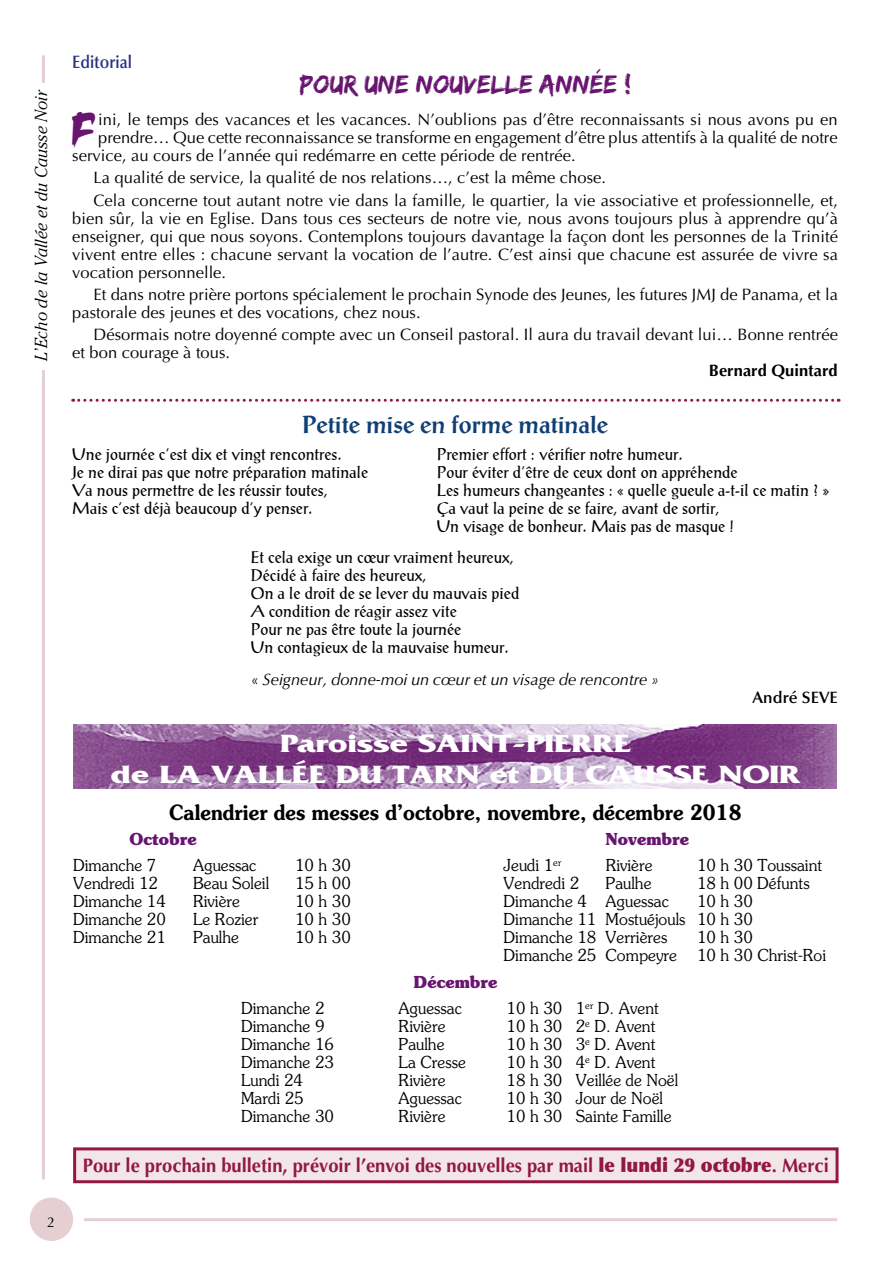
<style>
.page{position:relative;width:893px;height:1263px;background:#fff}
.page>*{position:absolute;margin:0;border:0;box-sizing:border-box;transform-origin:0 0}
.remerciement{font:39.3px "Acapulco";color:#67156f}
.remerciement-2{font:27px "Edo SZ";letter-spacing:.005em;color:#67156f}
.t1{font:700 26.25px/31.5px "Friz Quadrata Std";letter-spacing:-.01em;color:#fff;text-align:center;scale:1.33 1}
.remerciement-3{font:700 24px "Post Antiqua";letter-spacing:.005em;color:#103f75}
.Texte_paroisse_inté{font:600 21px "Souvenir Std";letter-spacing:.005em;color:#000;scale:.9 1}
.t2{font:700 19.5px "Optima LT Std";color:#921743;scale:.94 1}
.remerciement-4{font:600 18px "Optima LT Std";letter-spacing:.005em;color:#2b2f81;scale:.9 1}
.t3{font:italic 300 17.25px "Cheltenham Std";color:#000}
.remerciement-5{font:16.5px/18px "Optima LT Std";letter-spacing:.005em;color:#000}
.remerciement-6{font:16.5px/18px "Post Antiqua";letter-spacing:.005em;color:#000}
.Texte_paroisse_inté-2{font:300 16.5px "Souvenir Std";letter-spacing:.005em;color:#000;scale:.95 1}
.remerciement-7{font:italic 16.5px "Optima LT Std";letter-spacing:-.005em;color:#000}
.Texte_paroisse_inté-3{font:700 16.5px "Souvenir Std";letter-spacing:.005em;color:#67156f;scale:.95 1}
.remerciement-8{font:700 16.5px "Optima LT Std";letter-spacing:.005em;color:#000}
.remerciement-9{font:600 16.5px "Optima LT Std";letter-spacing:.005em;color:#000}
.t4{font:14.25px "Optima";color:#000}
.s1{font-style:normal}
.s2{font-weight:900}
</style>
<div class="page">
<div style="left:30px;top:1197px;width:43px;height:44px;background:#e6cfd3;border-radius:50%"></div>
<hr style="left:42px;top:55px;width:3px;height:1124px;background:#e6cfd3">
<hr style="left:84px;top:1218px;width:753px;height:3px;background:#e6cfd3">
<div style="left:34px;top:83px;width:26px;height:286px;background:#fff"></div>
<svg style="left:73px;top:399px;width:766px;height:3px"></svg>
<img style="left:73px;top:725px;width:763px;height:63px">
<div style="left:75px;top:1149px;width:762px;height:33px;background:#f2e6e9"></div>
<div style="left:73px;top:1147px;width:765px;height:36px;border:3px solid #921743"></div>
<p class="t3" style="left:32px;top:361px;width:273px;rotate:-90deg">L’Echo de la Vallée et du Causse Noir</p>
<p class="t4" style="left:47px;top:1213px;width:9px">2</p>
<p class="remerciement-4" style="left:72px;top:52px;width:68px">Editorial</p>
<p class="remerciement-2" style="left:300px;top:69px;width:333px">Pour une nouvelle année !</p>
<p class="remerciement" style="left:71px;top:103px;width:27px">F</p>
<p class="remerciement-5" style="left:98px;top:111px;width:741px">ini, le temps des vacances et les vacances. N’oublions pas d’être reconnaissants si nous avons pu en</p>
<p class="remerciement-5" style="left:98px;top:129px;width:741px">prendre… Que cette reconnaissance se transforme en engagement d’être plus attentifs à la qualité de notre</p>
<p class="remerciement-5" style="left:72px;top:147px;width:505px">service, au cours de l’année qui redémarre en cette période de rentrée.</p>
<p class="remerciement-5" style="left:94px;top:169px;width:514px">La qualité de service, la qualité de nos relations…, c’est la même chose.</p>
<p class="remerciement-5" style="left:72px;top:191px;width:767px;text-align:justify;text-indent:21px">Cela concerne tout autant notre vie dans la famille, le quartier, la vie associative et professionnelle, et, bien sûr, la vie en Eglise. Dans tous ces secteurs de notre vie, nous avons toujours plus à apprendre qu’à enseigner, qui que nous soyons. Contemplons toujours davantage la façon dont les personnes de la Trinité vivent entre elles : chacune servant la vocation de l’autre. C’est ainsi que chacune est assurée de vivre sa vocation personnelle.</p>
<p class="remerciement-5" style="left:72px;top:285px;width:767px;text-indent:21px">Et dans notre prière portons spécialement le prochain Synode des Jeunes, les futures JMJ de Panama, et la pastorale des jeunes et des vocations, chez nous.</p>
<p class="remerciement-5" style="left:72px;top:326px;width:767px;text-indent:21px">Désormais notre doyenné compte avec un Conseil pastoral. Il aura du travail devant lui… Bonne rentrée et bon courage à tous.</p>
<p class="remerciement-8" style="left:709px;top:361px;width:130px">Bernard Quintard</p>
<p class="remerciement-3" style="left:302px;top:411px;width:307px">Petite mise en forme matinale</p>
<p class="remerciement-6" style="left:72px;top:445px;width:271px">Une journée c’est dix et vingt rencontres.</p>
<p class="remerciement-6" style="left:437px;top:445px;width:247px">Premier effort : vérifier notre humeur.</p>
<p class="remerciement-6" style="left:72px;top:463px;width:297px">Je ne dirai pas que notre préparation matinale</p>
<p class="remerciement-6" style="left:437px;top:463px;width:302px">Pour éviter d’être de ceux dont on appréhende</p>
<p class="remerciement-6" style="left:72px;top:481px;width:257px">Va nous permettre de les réussir toutes,</p>
<p class="remerciement-6" style="left:437px;top:481px;width:394px">Les humeurs changeantes : « quelle gueule a-t-il ce matin ? »</p>
<p class="remerciement-6" style="left:72px;top:499px;width:242px">Mais c’est déjà beaucoup d’y penser.</p>
<p class="remerciement-6" style="left:437px;top:499px;width:284px">Ça vaut la peine de se faire, avant de sortir,</p>
<p class="remerciement-6" style="left:437px;top:517px;width:299px">Un visage de bonheur. Mais pas de masque !</p>
<p class="remerciement-6" style="left:251px;top:549px;width:265px">Et cela exige un cœur vraiment heureux,<br>Décidé à faire des heureux,</p>
<p class="remerciement-6" style="left:251px;top:585px;width:270px">On a le droit de se lever du mauvais pied<br>A condition de réagir assez vite</p>
<p class="remerciement-6" style="left:251px;top:621px;width:212px">Pour ne pas être toute la journée</p>
<p class="remerciement-6" style="left:251px;top:639px;width:259px">Un contagieux de la mauvaise humeur.</p>
<p class="remerciement-7" style="left:251px;top:670px;width:410px"><span class="s1">«</span> Seigneur, donne-moi un cœur et un visage de rencontre »</p>
<p class="remerciement-9" style="left:753px;top:688px;width:87px">André SEVE</p>
<p class="t1" style="left:110px;top:728px;width:520px">Paroisse SAINT-PIERRE<br>de LA VALLÉE DU TARN et DU CAUSSE NOIR</p>
<p class="Texte_paroisse_inté" style="left:169px;top:799px;width:637px">Calendrier des messes d’octobre, novembre, décembre 2018</p>
<p class="Texte_paroisse_inté-3" style="left:130px;top:828px;width:72px">Octobre</p>
<p class="Texte_paroisse_inté-3" style="left:606px;top:828px;width:89px">Novembre</p>
<p class="Texte_paroisse_inté-2" style="left:73px;top:855px;width:89px">Dimanche 7</p>
<p class="Texte_paroisse_inté-2" style="left:193px;top:855px;width:68px">Aguessac</p>
<p class="Texte_paroisse_inté-2" style="left:295px;top:855px;width:60px">10 h 30</p>
<p class="Texte_paroisse_inté-2" style="left:504px;top:855px;width:62px">Jeudi 1<sup>er</sup></p>
<p class="Texte_paroisse_inté-2" style="left:606px;top:855px;width:51px">Rivière</p>
<p class="Texte_paroisse_inté-2" style="left:697px;top:855px;width:133px">10 h 30 Toussaint</p>
<p class="Texte_paroisse_inté-2" style="left:73px;top:873px;width:91px">Vendredi 12</p>
<p class="Texte_paroisse_inté-2" style="left:193px;top:873px;width:82px">Beau Soleil</p>
<p class="Texte_paroisse_inté-2" style="left:295px;top:873px;width:60px">15 h 00</p>
<p class="Texte_paroisse_inté-2" style="left:504px;top:873px;width:81px">Vendredi 2</p>
<p class="Texte_paroisse_inté-2" style="left:606px;top:873px;width:50px">Paulhe</p>
<p class="Texte_paroisse_inté-2" style="left:697px;top:873px;width:120px">18 h 00 Défunts</p>
<p class="Texte_paroisse_inté-2" style="left:73px;top:891px;width:99px">Dimanche 14</p>
<p class="Texte_paroisse_inté-2" style="left:193px;top:891px;width:51px">Rivière</p>
<p class="Texte_paroisse_inté-2" style="left:295px;top:891px;width:60px">10 h 30</p>
<p class="Texte_paroisse_inté-2" style="left:504px;top:891px;width:176px">Dimanche 4 Aguessac</p>
<p class="Texte_paroisse_inté-2" style="left:697px;top:891px;width:60px">10 h 30</p>
<p class="Texte_paroisse_inté-2" style="left:73px;top:909px;width:99px">Dimanche 20</p>
<p class="Texte_paroisse_inté-2" style="left:193px;top:909px;width:70px">Le Rozier</p>
<p class="Texte_paroisse_inté-2" style="left:295px;top:909px;width:60px">10 h 30</p>
<p class="Texte_paroisse_inté-2" style="left:504px;top:909px;width:264px">Dimanche 11 Mostuéjouls 10 h 30</p>
<p class="Texte_paroisse_inté-2" style="left:73px;top:927px;width:99px">Dimanche 21</p>
<p class="Texte_paroisse_inté-2" style="left:193px;top:927px;width:50px">Paulhe</p>
<p class="Texte_paroisse_inté-2" style="left:295px;top:927px;width:60px">10 h 30</p>
<p class="Texte_paroisse_inté-2" style="left:504px;top:927px;width:174px">Dimanche 18 Verrières</p>
<p class="Texte_paroisse_inté-2" style="left:697px;top:927px;width:60px">10 h 30</p>
<p class="Texte_paroisse_inté-2" style="left:504px;top:945px;width:341px">Dimanche 25 Compeyre 10 h 30 Christ-Roi</p>
<p class="Texte_paroisse_inté-3" style="left:414px;top:971px;width:89px">Décembre</p>
<p class="Texte_paroisse_inté-2" style="left:241px;top:998px;width:89px">Dimanche 2</p>
<p class="Texte_paroisse_inté-2" style="left:399px;top:998px;width:68px">Aguessac</p>
<p class="Texte_paroisse_inté-2" style="left:507px;top:998px;width:162px">10 h 30 1<sup>er</sup> D. Avent</p>
<p class="Texte_paroisse_inté-2" style="left:241px;top:1016px;width:89px">Dimanche 9</p>
<p class="Texte_paroisse_inté-2" style="left:399px;top:1016px;width:51px">Rivière</p>
<p class="Texte_paroisse_inté-2" style="left:507px;top:1016px;width:158px">10 h 30 2<sup>e</sup> D. Avent</p>
<p class="Texte_paroisse_inté-2" style="left:241px;top:1034px;width:99px">Dimanche 16</p>
<p class="Texte_paroisse_inté-2" style="left:399px;top:1034px;width:50px">Paulhe</p>
<p class="Texte_paroisse_inté-2" style="left:507px;top:1034px;width:158px">10 h 30 3<sup>e</sup> D. Avent</p>
<p class="Texte_paroisse_inté-2" style="left:241px;top:1052px;width:99px">Dimanche 23</p>
<p class="Texte_paroisse_inté-2" style="left:399px;top:1052px;width:72px">La Cresse</p>
<p class="Texte_paroisse_inté-2" style="left:507px;top:1052px;width:158px">10 h 30 4<sup>e</sup> D. Avent</p>
<p class="Texte_paroisse_inté-2" style="left:241px;top:1070px;width:67px">Lundi 24</p>
<p class="Texte_paroisse_inté-2" style="left:399px;top:1070px;width:51px">Rivière</p>
<p class="Texte_paroisse_inté-2" style="left:507px;top:1070px;width:182px">18 h 30 Veillée de Noël</p>
<p class="Texte_paroisse_inté-2" style="left:241px;top:1088px;width:67px">Mardi 25</p>
<p class="Texte_paroisse_inté-2" style="left:399px;top:1088px;width:68px">Aguessac</p>
<p class="Texte_paroisse_inté-2" style="left:507px;top:1088px;width:166px">10 h 30 Jour de Noël</p>
<p class="Texte_paroisse_inté-2" style="left:241px;top:1106px;width:99px">Dimanche 30</p>
<p class="Texte_paroisse_inté-2" style="left:399px;top:1106px;width:51px">Rivière</p>
<p class="Texte_paroisse_inté-2" style="left:507px;top:1106px;width:175px">10 h 30 Sainte Famille</p>
<p class="t2" style="left:83px;top:1154px;width:795px">Pour le prochain bulletin, prévoir l’envoi des nouvelles par mail <span class="s2">le lundi 29 octobre</span>. Merci</p>
</div>
